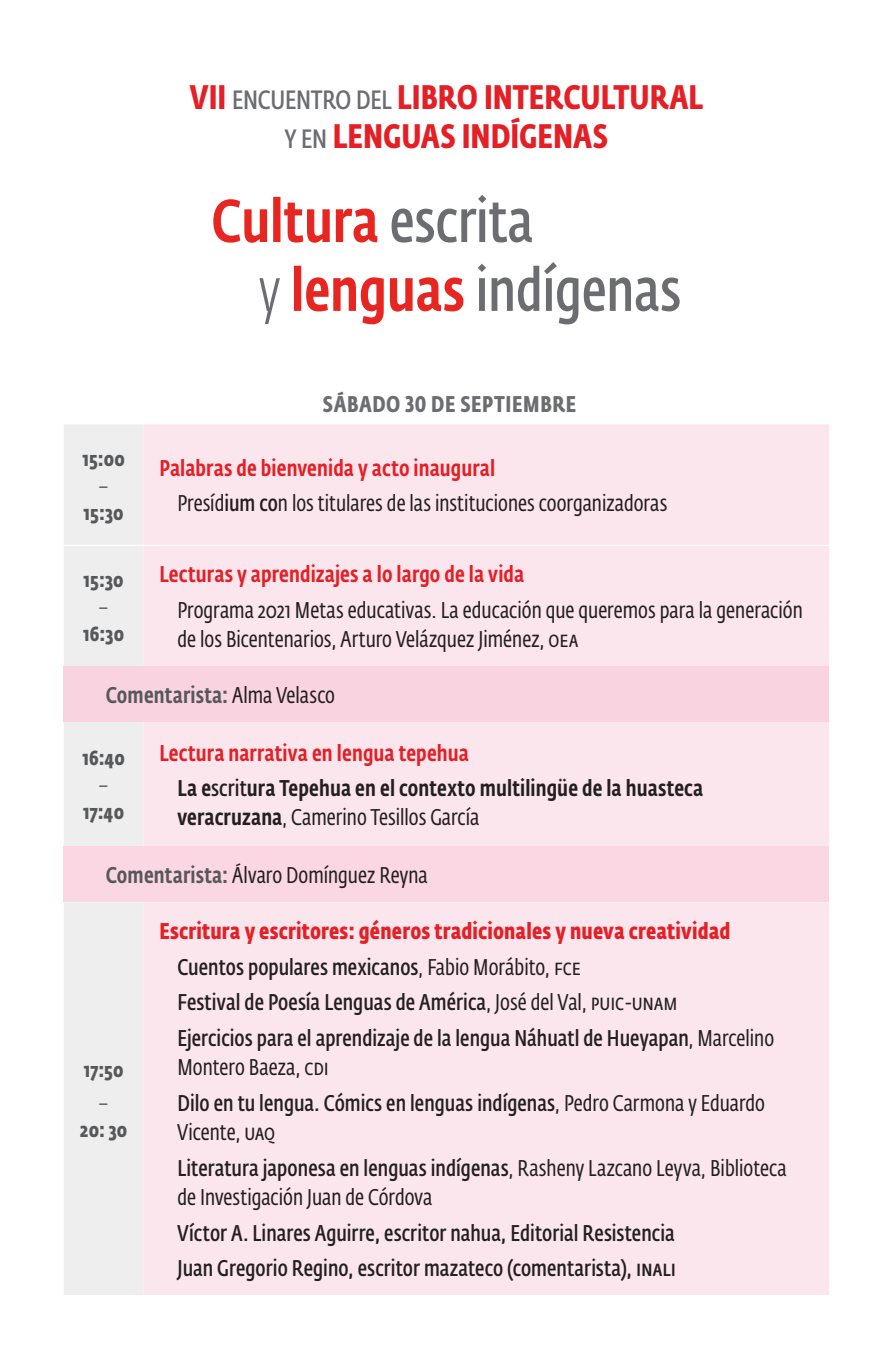
<style>
.page{position:relative;width:893px;height:1372px;background:#fff}
.page>*{position:absolute;margin:0;border:0;box-sizing:border-box;transform-origin:0 0}
.t1{font:700 33.75px/38.5px "Fedra Sans Cond Std";color:#e41f25;text-align:center}
.t2{font:600 22.5px/35.6px "Fedra Sans Cond Std";letter-spacing:.005em;color:#231f20}
.t3{font:22.5px/35.6px "Fedra Sans Cond Std";letter-spacing:.005em;color:#231f20}
.t4{font:500 22.5px/35.6px "Fedra Sans Cond Std";letter-spacing:.005em;color:#231f20}
.t5{font:500 22.5px "Fedra Sans Cond Std";letter-spacing:.005em;color:#e41f25}
.t6{font:500 22.5px "Fedra Sans Cond Std";letter-spacing:.01em;color:#57585a}
.t7{font:700 22.5px "Fedra Sans Cond Std";letter-spacing:.03em;color:#6c6d70}
.t8{font:700 20.25px "Fedra Sans Cond Std";letter-spacing:.01em;color:#57585a}
.t9{font:20.25px "Fedra Sans Cond Std";color:#57585a}
.s1{font-weight:600;font-size:26.1px;color:#6c6d70}
.s2{font-weight:500;color:#e41f25}
.s3{font-weight:600}
.s4{font-weight:400;color:#231f20}
.s5{color:#e41f25}
.s6{font-weight:500}
.s7{font-weight:500;color:#57585a}
.s8{font-weight:700;color:#e41f25}
.s9{font-weight:400}
</style>
<div class="page">
<svg style="left:478px;top:262px;width:202px;height:62px"></svg>
<svg style="left:294px;top:266px;width:169px;height:58px"></svg>
<svg style="left:259px;top:278px;width:21px;height:46px"></svg>
<svg style="left:392px;top:195px;width:140px;height:47px"></svg>
<svg style="left:213px;top:197px;width:164px;height:46px"></svg>
<div style="left:64px;top:424px;width:80px;height:870px;background:#eeeeef"></div>
<div style="left:144px;top:424px;width:685px;height:870px;background:#fce6ee"></div>
<div style="left:64px;top:666px;width:765px;height:56px;background:#fad3e1"></div>
<div style="left:64px;top:846px;width:765px;height:56px;background:#fad7e3"></div>
<hr style="left:144px;top:544px;width:685px;height:2px;background:#fff">
<hr style="left:64px;top:544px;width:80px;height:2px;background:#fff">
<h1 class="t1" style="left:190px;top:79px;width:515px">VII <span class="s1">ENCUENTRO DEL</span> LIBRO INTERCULTURAL<br><span class="s1">Y EN</span> LENGUAS INDÍGENAS</h1>
<p class="t8" style="left:82px;top:446px;width:44px">15:00</p>
<p class="t9" style="left:99px;top:473px;width:11px">–</p>
<p class="t8" style="left:84px;top:500px;width:42px">15:30</p>
<p class="t7" style="left:323px;top:390px;width:255px">SÁBADO 30 DE SEPTIEMBRE</p>
<p class="t3" style="left:177px;top:450px;width:491px;text-indent:-18px"><span class="s2">Palabras de bienvenida y acto inaugural<br></span>Presíd<span class="s3">ium co</span>n los titulares de las instituciones coorganizadoras</p>
<p class="t5" style="left:159px;top:560px;width:366px">Lecturas y aprendizajes a lo largo de la vida</p>
<p class="t3" style="left:177px;top:595px;width:627px;line-height:29.2px">Programa 2021 Metas educativas. La educación que queremos para la generación de los Bicentenarios, Arturo Velázquez Jiménez, oea</p>
<p class="t6" style="left:106px;top:681px;width:231px">Comentarista: <span class="s4">Alma Velasco</span></p>
<p class="t8" style="left:84px;top:567px;width:42px">15:30</p>
<p class="t9" style="left:99px;top:594px;width:11px">–</p>
<p class="t8" style="left:83px;top:621px;width:43px">16:30</p>
<p class="t4" style="left:177px;top:735px;width:527px;text-indent:-18px"><span class="s5">Lectura narrativa en lengua tepehua<br></span>La e<span class="s3">scrit</span>ura Tepehua en el contexto multilingüe de la huasteca</p>
<p class="t3" style="left:177px;top:800px;width:303px"><span class="s6">veracruzana</span>, Camerino Tesillos García</p>
<p class="t3" style="left:106px;top:858px;width:324px"><span class="s7">Comentarista:</span> Álvaro Domínguez Reyna</p>
<p class="t8" style="left:82px;top:745px;width:44px">16:40</p>
<p class="t9" style="left:99px;top:773px;width:11px">–</p>
<p class="t8" style="left:83px;top:799px;width:42px">17:40</p>
<p class="t8" style="left:84px;top:1057px;width:41px">17:50</p>
<p class="t9" style="left:99px;top:1090px;width:11px">–</p>
<p class="t8" style="left:80px;top:1117px;width:49px">20: 30</p>
<p class="t2" style="left:177px;top:913px;width:598px;text-indent:-18px"><span class="s8">Escritura y escritores: géneros tradicionales y nueva creatividad </span>Cuentos populares mexicanos<span class="s9">, Fabio Morábito, fce<br></span>Festival de Poesía Lenguas de América<span class="s9">, José del Val, puic-unam<br></span>Ejercicios para el aprendizaje de la lengua Náhuatl de Hueyapan<span class="s9">, Marcelino</span></p>
<p class="t2" style="left:177px;top:1049px;width:589px"><span class="s9">Montero Baeza, cdi<br></span>Dilo en tu lengua. Cómics en lenguas indígenas<span class="s9">, Pedro Carmona y Eduardo</span></p>
<p class="t3" style="left:177px;top:1114px;width:611px">Vicente, uaq<br><span class="s3">Literatura japonesa en lenguas indígenas</span>, Rasheny Lazcano Leyva, Biblioteca</p>
<p class="t3" style="left:177px;top:1179px;width:257px">de Investigación Juan de Córdova</p>
<p class="t2" style="left:177px;top:1215px;width:500px">Víctor A. Linares Aguirre, escritor nahua, Editorial Resistencia<br>Juan Gregorio Regino, escritor mazateco (comentarista), inali</p>
</div>
